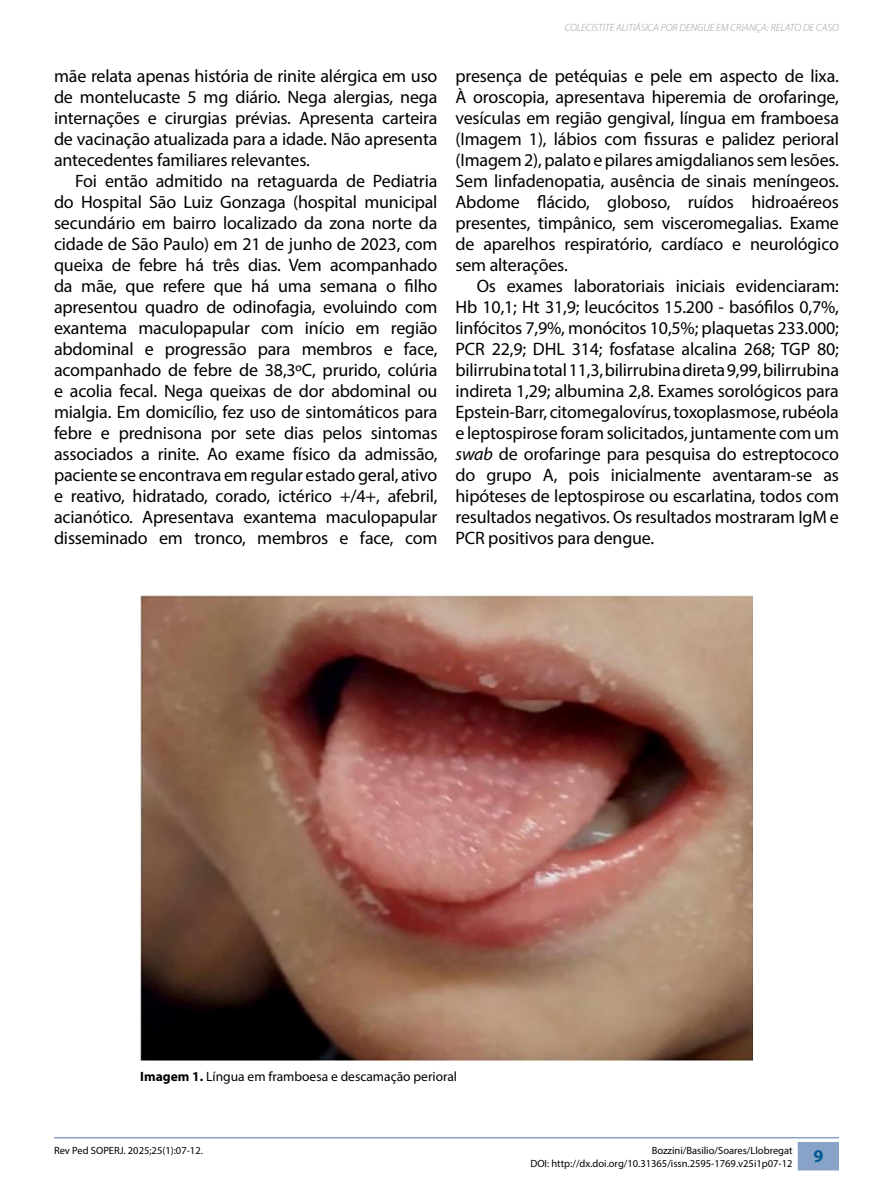
<style>
.page{position:relative;width:893px;height:1191px;background:#fff}
.page>*{position:absolute;margin:0;border:0;box-sizing:border-box;transform-origin:0 0}
.t1{font:18px/21px "Myriad Pro";letter-spacing:-.01em;color:#000;text-align:justify}
.t2{font:13.5px "Myriad Pro";color:#000}
.t3{font:10.5px/12.6px "Myriad Pro";color:#000}
.t4{font:italic 300 10.5px "Myriad Pro";color:#9a999a}
.s1{font-style:italic}
.s2{font-weight:700}
</style>
<div class="page">
<hr style="left:54px;top:1137px;width:785px;height:1px;background:#89a3c8">
<div style="left:798px;top:1142px;width:41px;height:28px;background:#88a3c7"></div>
<img style="left:140px;top:595px;width:613px;height:465px">
<p class="t1" style="left:54px;top:65px;width:385px">mãe relata apenas história de rinite alérgica em uso de montelucaste 5 mg diário. Nega alergias, nega internações e cirurgias prévias. Apresenta carteira de vacinação atualizada para a idade. Não apresenta antecedentes familiares relevantes.</p>
<p class="t1" style="left:54px;top:170px;width:385px;text-indent:21px">Foi então admitido na retaguarda de Pediatria do Hospital São Luiz Gonzaga (hospital municipal secundário em bairro localizado da zona norte da cidade de São Paulo) em 21 de junho de 2023, com queixa de febre há três dias. Vem acompanhado da mãe, que refere que há uma semana o filho apresentou quadro de odinofagia, evoluindo com exantema maculopapular com início em região abdominal e progressão para membros e face, acompanhado de febre de 38,3ºC, prurido, colúria e acolia fecal. Nega queixas de dor abdominal ou mialgia. Em domicílio, fez uso de sintomáticos para febre e prednisona por sete dias pelos sintomas associados a rinite. Ao exame físico da admissão, paciente se encontrava em regular estado geral, ativo e reativo, hidratado, corado, ictérico +/4+, afebril, acianótico. Apresentava exantema maculopapular disseminado em tronco, membros e face, com</p>
<p class="t4" style="left:565px;top:21px;width:276px">COLECISTITE ALITIÁSICA POR DENGUE EM CRIANÇA: RELATO DE CASO</p>
<p class="t1" style="left:455px;top:65px;width:385px">presença de petéquias e pele em aspecto de lixa.<br>À oroscopia, apresentava hiperemia de orofaringe, vesículas em região gengival, língua em framboesa (Imagem 1), lábios com fissuras e palidez perioral (Imagem 2), palato e pilares amigdalianos sem lesões.<br>Sem linfadenopatia, ausência de sinais meníngeos.<br>Abdome flácido, globoso, ruídos hidroaéreos presentes, timpânico, sem visceromegalias. Exame de aparelhos respiratório, cardíaco e neurológico sem alterações.</p>
<p class="t1" style="left:455px;top:275px;width:385px;text-indent:21px">Os exames laboratoriais iniciais evidenciaram:<br>Hb 10,1; Ht 31,9; leucócitos 15.200 - basófilos 0,7%, linfócitos 7,9%, monócitos 10,5%; plaquetas 233.000; PCR 22,9; DHL 314; fosfatase alcalina 268; TGP 80; bilirrubina total 11,3, bilirrubina direta 9,99, bilirrubina indireta 1,29; albumina 2,8. Exames sorológicos para Epstein-Barr, citomegalovírus, toxoplasmose, rubéola e leptospirose foram solicitados, juntamente com um <span class="s1">swab</span> de orofaringe para pesquisa do estreptococo do grupo A, pois inicialmente aventaram-se as hipóteses de leptospirose ou escarlatina, todos com resultados negativos. Os resultados mostraram IgM e PCR positivos para dengue.</p>
<p class="t2" style="left:140px;top:1068px;width:318px"><span class="s2">Imagem 1.</span> Língua em framboesa e descamação perioral</p>
<p class="t3" style="left:54px;top:1143px;width:150px">Rev Ped SOPERJ. 2025;25(1):07-12.</p>
<p class="t3" style="left:530px;top:1144px;width:294px;text-indent:121px">Bozzini/Basilio/Soares/Llobregat<br>DOI: http://dx.doi.org/10.31365/issn.2595-1769.v25i1p07-12 <sup>9</sup></p>
</div>
